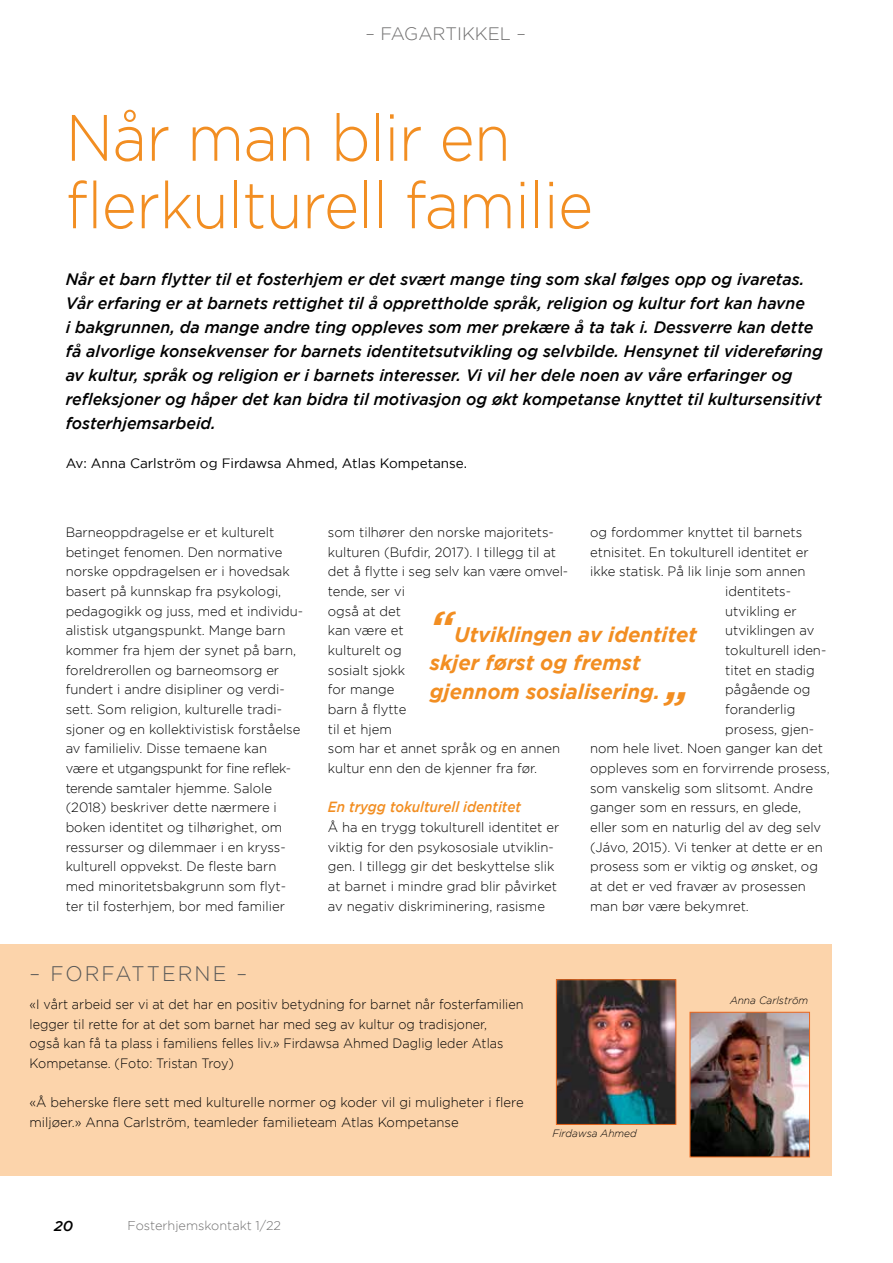
<style>
.page{position:relative;width:893px;height:1263px;background:#fff}
.page>*{position:absolute;margin:0;border:0;box-sizing:border-box;transform-origin:0 0}
.t1{font:300 65.4px/67.5px "Gotham";letter-spacing:-.01em;color:#f28e22;scale:.92 1}
.t2{font:italic 700 21px/28.5px "Gotham";color:#f28e22}
.t3{font:300 21px "Gotham";letter-spacing:.1em;color:#575756}
.t4{font:300 18px "Gotham";color:#706f6f}
.t5{font:italic 500 16.5px/24px "Gotham";color:#000}
.t6{font:italic 500 14.7px "Gotham";color:#f28e22;scale:.92 1}
.t7{font:italic 500 14.25px "Gotham";color:#000}
.t8{font:300 13.5px/19.6px "Gotham";color:#000}
.t9{font:300 13.5px/19.6px "Gotham";color:#000;scale:.94 1}
.t10{font:13.5px "Gotham";color:#000}
.t11{font:300 12.75px "Gotham";color:#706f6f}
.t12{font:italic 300 10.5px "Gotham";color:#000}
.s1{font-size:43.5px}
</style>
<div class="page">
<div style="left:0;top:944px;width:831px;height:232px;background:#fcd4ab"></div>
<img style="left:558px;top:981px;width:116px;height:142px">
<div style="left:556px;top:979px;width:120px;height:146px;border:1px solid #ec671c"></div>
<img style="left:692px;top:1014px;width:116px;height:141px">
<div style="left:690px;top:1012px;width:120px;height:145px;border:1px solid #ec671c"></div>
<h3 class="t4" style="left:366px;top:23px;width:162px">– FAGARTIKKEL –</h3>
<h1 class="t1" style="left:66px;top:103px;width:575px">Når man blir en flerkulturell familie</h1>
<p class="t5" style="left:66px;top:267px;width:758px">Når et barn flytter til et fosterhjem er det svært mange ting som skal følges opp og ivaretas.<br>Vår erfaring er at barnets rettighet til å opprettholde språk, religion og kultur fort kan havne<br>i bakgrunnen, da mange andre ting oppleves som mer prekære å ta tak i. Dessverre kan dette få alvorlige konsekvenser for barnets identitetsutvikling og selvbilde. Hensynet til videreføring av kultur, språk og religion er i barnets interesser. Vi vil her dele noen av våre erfaringer og refleksjoner og håper det kan bidra til motivasjon og økt kompetanse knyttet til kultursensitivt fosterhjemsarbeid.</p>
<p class="t10" style="left:66px;top:456px;width:403px">Av: Anna Carlström og Firdawsa Ahmed, Atlas Kompetanse.</p>
<p class="t8" style="left:590px;top:522px;width:214px">og fordommer knyttet til barnets</p>
<p class="t8" style="left:590px;top:542px;width:220px">etnisitet. En tokulturell identitet er</p>
<p class="t8" style="left:590px;top:562px;width:217px">ikke statisk. På lik linje som annen</p>
<p class="t8" style="left:725px;top:581px;width:66px">identitets-</p>
<p class="t8" style="left:725px;top:601px;width:73px">utvikling er</p>
<p class="t8" style="left:725px;top:621px;width:91px">utviklingen av</p>
<p class="t8" style="left:725px;top:640px;width:103px">tokulturell iden-</p>
<p class="t8" style="left:725px;top:660px;width:91px">titet en stadig</p>
<p class="t8" style="left:725px;top:680px;width:87px">pågående og</p>
<p class="t8" style="left:725px;top:699px;width:72px">foranderlig</p>
<p class="t8" style="left:725px;top:719px;width:90px">prosess, gjen-</p>
<p class="t8" style="left:590px;top:738px;width:235px">nom hele livet. Noen ganger kan det</p>
<p class="t8" style="left:590px;top:758px;width:241px">oppleves som en forvirrende prosess,</p>
<p class="t8" style="left:590px;top:778px;width:224px">som vanskelig som slitsomt. Andre</p>
<p class="t8" style="left:590px;top:797px;width:212px">ganger som en ressurs, en glede,</p>
<p class="t8" style="left:590px;top:817px;width:233px">eller som en naturlig del av deg selv</p>
<p class="t8" style="left:590px;top:837px;width:234px">(Jávo, 2015). Vi tenker at dette er en</p>
<p class="t8" style="left:590px;top:856px;width:229px">prosess som er viktig og ønsket, og</p>
<p class="t8" style="left:590px;top:876px;width:217px">at det er ved fravær av prosessen</p>
<p class="t8" style="left:590px;top:896px;width:160px">man bør være bekymret.</p>
<p class="t8" style="left:66px;top:522px;width:239px">Barneoppdragelse er et kulturelt betinget fenomen. Den normative norske oppdragelsen er i hovedsak basert på kunnskap fra psykologi, pedagogikk og juss, med et individu&shy;alistisk utgangspunkt. Mange barn kommer fra hjem der synet på barn, foreldrerollen og barneomsorg er fundert i andre disipliner og verdi&shy;sett. Som religion, kulturelle tradi&shy;sjoner og en kollektivistisk forståelse av familieliv. Disse temaene kan<br>være et utgangspunkt for fine reflek&shy;terende samtaler hjemme. Salole (2018) beskriver dette nærmere i boken identitet og tilhørighet, om ressurser og dilemmaer i en kryss&shy;kulturell oppvekst. De fleste barn med minoritetsbakgrunn som flyt&shy;ter til fosterhjem, bor med familier</p>
<p class="t8" style="left:328px;top:522px;width:242px">som tilhører den norske majoritets&shy;kulturen (Bufdir, 2017). I tillegg til at det å flytte i seg selv kan være omvel&shy;tende, ser vi<br>også at det<br>kan være et<br>kulturelt og<br>sosialt sjokk<br>for mange<br>barn å flytte<br>til et hjem<br>som har et annet språk og en annen kultur enn den de kjenner fra før.</p>
<h2 class="t2" style="left:430px;top:620px;width:268px"><span class="s1">“</span>Utviklingen av identitet skjer først og fremst gjennom sosialisering. <span class="s1">„</span></h2>
<p class="t6" style="left:328px;top:799px;width:211px">En trygg tokulturell identitet</p>
<p class="t8" style="left:328px;top:817px;width:233px">Å ha en trygg tokulturell identitet er viktig for den psykososiale utviklin&shy;gen. I tillegg gir det beskyttelse slik at barnet i mindre grad blir påvirket av negativ diskriminering, rasisme</p>
<h2 class="t3" style="left:30px;top:962px;width:219px">– FORFATTERNE –</h2>
<p class="t9" style="left:30px;top:994px;width:527px">«I vårt arbeid ser vi at det har en positiv betydning for barnet når fosterfamilien legger til rette for at det som barnet har med seg av kultur og tradisjoner,<br>også kan få ta plass i familiens felles liv.» Firdawsa Ahmed Daglig leder Atlas Kompetanse. (Foto: Tristan Troy)</p>
<p class="t8" style="left:30px;top:1092px;width:496px">«Å beherske flere sett med kulturelle normer og koder vil gi muligheter i flere miljøer.» Anna Carlström, teamleder familieteam Atlas Kompetanse</p>
<p class="t12" style="left:552px;top:1127px;width:86px">Firdawsa Ahmed</p>
<p class="t7" style="left:54px;top:1218px;width:20px">20</p>
<p class="t11" style="left:128px;top:1219px;width:155px">Fosterhjemskontakt 1/22</p>
<p class="t12" style="left:730px;top:994px;width:80px">Anna Carlström</p>
</div>
